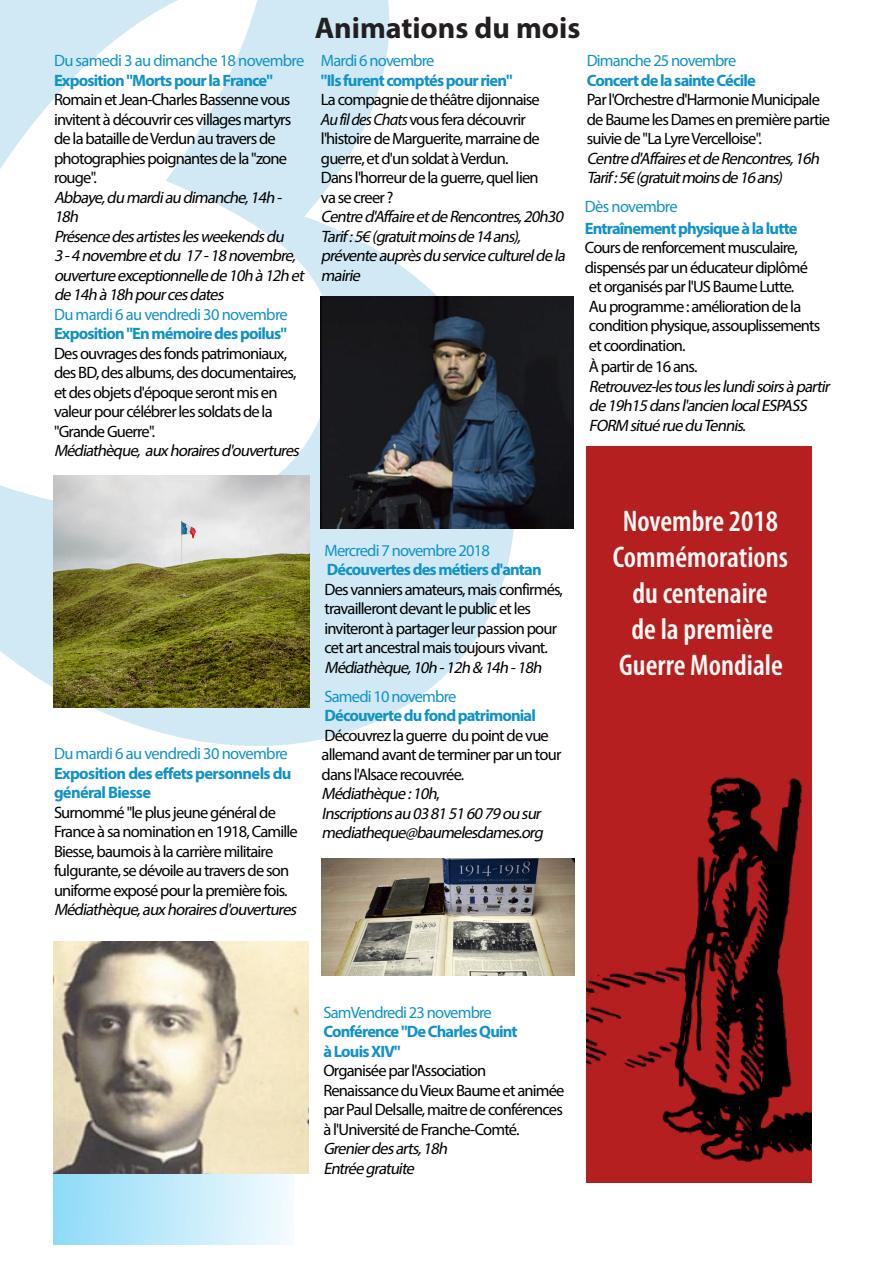
<style>
.page{position:relative;width:893px;height:1263px;background:#fff}
.page>*{position:absolute;margin:0;border:0;box-sizing:border-box;transform-origin:0 0}
.t1{font:600 condensed 30px "Myriad Pro";color:#fefaf8}
.t2{font:700 30px "Myriad Pro";color:#231f20}
.t3{font:16.5px/19.5px "Myriad Pro";letter-spacing:-.05em;color:#000}
.t4{font:italic 16.5px/19.5px "Myriad Pro";letter-spacing:-.05em;color:#000}
.t5{font:700 16.5px/19.5px "Myriad Pro";letter-spacing:-.05em;color:#1192c9}
.t6{font:16.5px "Myriad Pro";letter-spacing:-.05em;color:#1192c9}
.s1{font-style:italic}
.s2{font-style:normal}
</style>
<div class="page">
<svg style="left:0;top:0;width:166px;height:169px"></svg>
<svg style="left:166px;top:0;width:224px;height:181px;fill:#d0e9f4"></svg>
<svg style="left:0;top:181px;width:537px;height:565px"></svg>
<div style="left:53px;top:1173px;width:241px;height:72px;background:linear-gradient(to right,#8edaf7,#f5fbfe)"></div>
<img style="left:321px;top:297px;width:253px;height:231px">
<img style="left:54px;top:942px;width:254px;height:232px">
<img style="left:54px;top:475px;width:255px;height:232px">
<div style="left:587px;top:446px;width:225px;height:736px;background:#b51f20"></div>
<img style="left:587px;top:777px;width:225px;height:385px">
<img style="left:321px;top:859px;width:253px;height:117px">
<p class="t6" style="left:54px;top:51px;width:252px">Du samedi 3 au dimanche 18 novembre</p>
<p class="t5" style="left:54px;top:70px;width:220px">Exposition "Morts pour la France"</p>
<p class="t3" style="left:54px;top:90px;width:239px">Romain et Jean-Charles Bassenne vous invitent à découvrir ces villages martyrs de la bataille de Verdun au travers de photographies poignantes de la "zone rouge".</p>
<p class="t4" style="left:54px;top:187px;width:232px">Abbaye,du mardiau dimanche,14h -<br>18h</p>
<p class="t4" style="left:54px;top:226px;width:255px">Présencedesartisteslesweekendsdu 3-4novembreetdu 17-18novembre, ouvertureexceptionnellede10h à12h et de14h à18h pourcesdates</p>
<p class="t6" style="left:54px;top:304px;width:235px">Du mardi 6 au vendredi 30 novembre</p>
<p class="t5" style="left:54px;top:324px;width:234px">Exposition "En mémoire des poilus"</p>
<p class="t3" style="left:54px;top:343px;width:244px">Des ouvrages des fonds patrimoniaux, des BD, des albums, des documentaires, et des objets d'époque seront mis en valeur pour célébrer les soldats de la "Grande Guerre".</p>
<p class="t4" style="left:54px;top:441px;width:250px">Médiathèque, auxhorairesd'ouvertures</p>
<p class="t2" style="left:315px;top:9px;width:267px">Animations du mois</p>
<p class="t6" style="left:321px;top:51px;width:115px">Mardi 6 novembre</p>
<p class="t5" style="left:321px;top:70px;width:193px">"Ils furent comptés pour rien"</p>
<p class="t3" style="left:321px;top:90px;width:220px">La compagnie de théâtre dijonnaise</p>
<p class="t3" style="left:321px;top:109px;width:220px"><span class="s1">Au fil des Chats</span> vous fera découvrir l'histoire de Marguerite, marraine de guerre, et d'un soldat à Verdun.</p>
<p class="t3" style="left:321px;top:168px;width:219px">Dans l'horreur de la guerre, quel lien</p>
<p class="t3" style="left:321px;top:187px;width:74px">va se creer ?</p>
<p class="t4" style="left:321px;top:207px;width:247px">Centred'AffaireetdeRencontres,20h30</p>
<p class="t4" style="left:321px;top:226px;width:249px">Tarif :5€(gratuitmoinsde14ans), préventeauprèsdu servicecultureldela mairie</p>
<p class="t6" style="left:587px;top:51px;width:151px">Dimanche 25 novembre</p>
<p class="t5" style="left:587px;top:70px;width:171px">Concert de la sainte Cécile</p>
<p class="t3" style="left:587px;top:90px;width:245px">Par l'Orchestre d'Harmonie Municipale de Baume les Dames en première partie suivie de "La Lyre Vercelloise".</p>
<p class="t4" style="left:587px;top:148px;width:238px">Centred'AffairesetdeRencontres,16h</p>
<p class="t4" style="left:587px;top:168px;width:201px">Tarif :5€(gratuitmoinsde16ans)</p>
<p class="t6" style="left:585px;top:196px;width:94px">Dès novembre</p>
<p class="t5" style="left:585px;top:218px;width:214px">Entraînement physique à la lutte</p>
<p class="t3" style="left:585px;top:237px;width:225px">Cours de renforcement musculaire, dispensés par un éducateur diplômé</p>
<p class="t3" style="left:589px;top:276px;width:207px">et organisés par l'US Baume Lutte.</p>
<p class="t3" style="left:589px;top:296px;width:233px">Au programme : amélioration de la condition physique, assouplissements</p>
<p class="t3" style="left:589px;top:335px;width:98px">et coordination.</p>
<p class="t3" style="left:589px;top:357px;width:110px">À partir de 16 ans.</p>
<p class="t4" style="left:589px;top:376px;width:245px">Retrouvez-lestousleslundisoirsàpartir de19h15dansl'ancien localESPASS<br>FORM situéruedu Tennis.</p>
<p class="t6" style="left:54px;top:744px;width:235px">Du mardi 6 au vendredi 30 novembre</p>
<p class="t5" style="left:54px;top:763px;width:239px">Exposition des effets personnels du général Biesse</p>
<p class="t3" style="left:54px;top:802px;width:245px">Surnommé "le plus jeune général de France à sa nomination en 1918, Camille Biesse, baumois à la carrière militaire fulgurante, se dévoile au travers de son uniforme exposé pour la première fois.</p>
<p class="t4" style="left:54px;top:900px;width:247px">Médiathèque,auxhorairesd'ouvertures</p>
<p class="t6" style="left:324px;top:540px;width:167px">Mercredi 7 novembre 2018</p>
<p class="t5" style="left:327px;top:559px;width:216px">Découvertes des métiers d'antan</p>
<p class="t3" style="left:324px;top:579px;width:240px">Des vanniers amateurs, mais confirmés, travailleront devant le public et les inviteront à partager leur passion pour</p>
<p class="t3" style="left:324px;top:638px;width:225px">cet art ancestral mais toujours vivant.</p>
<p class="t4" style="left:324px;top:657px;width:222px">Médiathèque,10h -12h &amp; 14h -18h</p>
<p class="t6" style="left:324px;top:686px;width:134px">Samedi 10 novembre</p>
<p class="t5" style="left:324px;top:705px;width:213px">Découverte du fond patrimonial</p>
<p class="t3" style="left:322px;top:725px;width:241px">Découvrez la guerre du point de vue allemand avant de terminer par un tour dans l'Alsace recouvrée.</p>
<p class="t4" style="left:322px;top:784px;width:121px">Médiathèque:10h<span class="s2">,</span></p>
<p class="t4" style="left:322px;top:803px;width:224px">Inscriptionsau 0381516079ou sur</p>
<p class="t4" style="left:322px;top:823px;width:226px">mediatheque@baumelesdames.org</p>
<p class="t1" style="left:623px;top:502px;width:157px">Novembre 2018</p>
<p class="t1" style="left:613px;top:538px;width:177px">Commémorations</p>
<p class="t1" style="left:632px;top:574px;width:137px">du centenaire</p>
<p class="t1" style="left:631px;top:610px;width:144px">de la première</p>
<p class="t1" style="left:619px;top:646px;width:165px">Guerre Mondiale</p>
<p class="t6" style="left:323px;top:1002px;width:170px">SamVendredi 23 novembre</p>
<p class="t5" style="left:323px;top:1021px;width:196px">Conférence "De Charles Quint</p>
<p class="t5" style="left:323px;top:1041px;width:79px">à Louis XIV"</p>
<p class="t3" style="left:323px;top:1061px;width:164px">Organisée par l'Association</p>
<p class="t3" style="left:323px;top:1080px;width:243px;text-align:justify">Renaissance du Vieux Baume et animée par Paul Delsalle, maitre de conférences à l'Université de Franche-Comté.</p>
<p class="t4" style="left:323px;top:1139px;width:129px">Grenierdesarts,18h</p>
<p class="t4" style="left:323px;top:1158px;width:96px">Entréegratuite</p>
</div>
